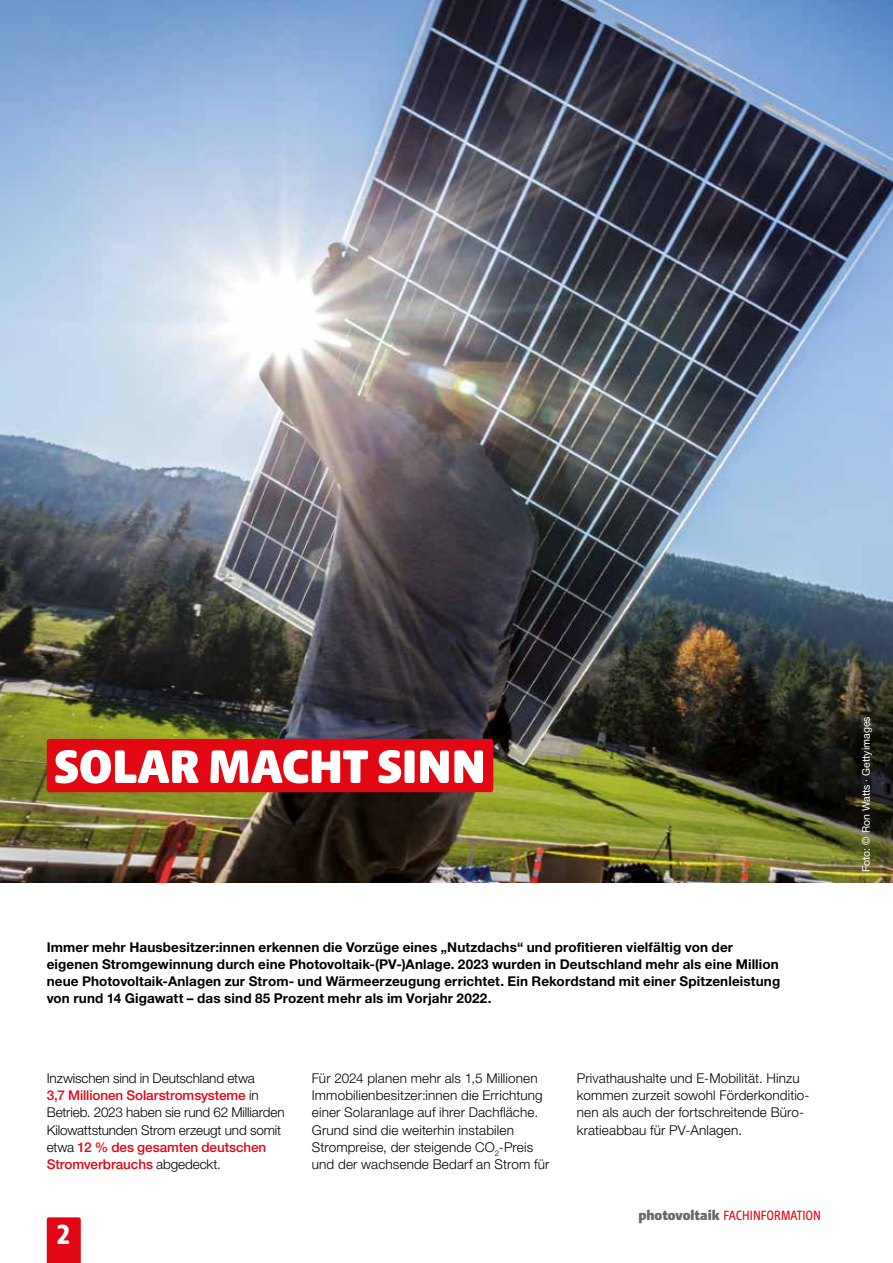
<style>
.page{position:relative;width:893px;height:1263px;background:#fff}
.page>*{position:absolute;margin:0;border:0;box-sizing:border-box;transform-origin:0 0}
.t1{font:900 51px "Hagebau";color:#fff}
.t2{font:700 30px "Hagebau Condensed";color:#fff}
.t3{font:14.55px "Hagebau Condensed";color:#e30613}
.t4{font:700 13.5px/17.2px "Helvetica Neue LT Pro";letter-spacing:.01em;color:#000}
.t5{font:300 13.5px/17.2px "Helvetica Neue LT Pro";letter-spacing:.01em;color:#000}
.t6{font:300 13.5px/17.2px "Helvetica Neue LT Pro";letter-spacing:-.01em;color:#000}
.t7{font:10.5px "Helvetica Neue";color:#fff}
.s1{font-weight:500;color:#e30613}
.s2{font-family:"Hagebau";font-weight:900;color:#686868}
</style>
<div class="page">
<img style="left:0;top:0;width:893px;height:882px">
<div style="left:47px;top:1217px;width:34px;height:46px;background:#e30613"></div>
<div style="left:47px;top:739px;width:446px;height:53px;background:#e30613;border-radius:3px"></div>
<h1 class="t1" style="left:54px;top:735px;width:433px">SOLAR MACHT SINN</h1>
<p class="t4" style="left:47px;top:938px;width:735px">Immer mehr Hausbesitzer:innen erkennen die Vorzüge eines „Nutzdachs“ und profitieren vielfältig von der eigenen Stromgewinnung durch eine Photovoltaik-(PV-)Anlage. 2023 wurden in Deutschland mehr als eine Million neue Photovoltaik-Anlagen zur Strom- und Wärmeerzeugung errichtet. Ein Rekordstand mit einer Spitzenleistung von rund 14 Gigawatt – das sind 85 Prozent mehr als im Vorjahr 2022.</p>
<p class="t6" style="left:47px;top:1069px;width:239px">Inzwischen sind in Deutschland etwa<br><span class="s1">3,7 Millionen Solarstromsysteme</span> in Betrieb. 2023 haben sie rund 62 Milliarden Kilowattstunden Strom erzeugt und somit etwa <span class="s1">12 % des gesamten deutschen Stromverbrauchs</span> abgedeckt.</p>
<h2 class="t2" style="left:58px;top:1217px;width:14px">2</h2>
<p class="t5" style="left:312px;top:1069px;width:239px">Für 2024 planen mehr als 1,5 Millionen Immobilienbesitzer:innen die Errichtung einer Solaranlage auf ihrer Dachfläche.<br>Grund sind die weiterhin instabilen Strompreise, der steigende CO<sub>2</sub>-Preis und der wachsende Bedarf an Strom für</p>
<p class="t5" style="left:577px;top:1069px;width:234px">Privathaushalte und E-Mobilität. Hinzu kommen zurzeit sowohl Förderkonditio&shy;nen als auch der fortschreitende Büro&shy;kratieabbau für PV-Anlagen.</p>
<p class="t3" style="left:638px;top:1207px;width:184px"><span class="s2">photovoltaik</span> FACHINFORMATION</p>
<p class="t7" style="left:859px;top:872px;width:157px;rotate:-90deg">Foto: © Ron Watts · Gettyimages</p>
</div>
